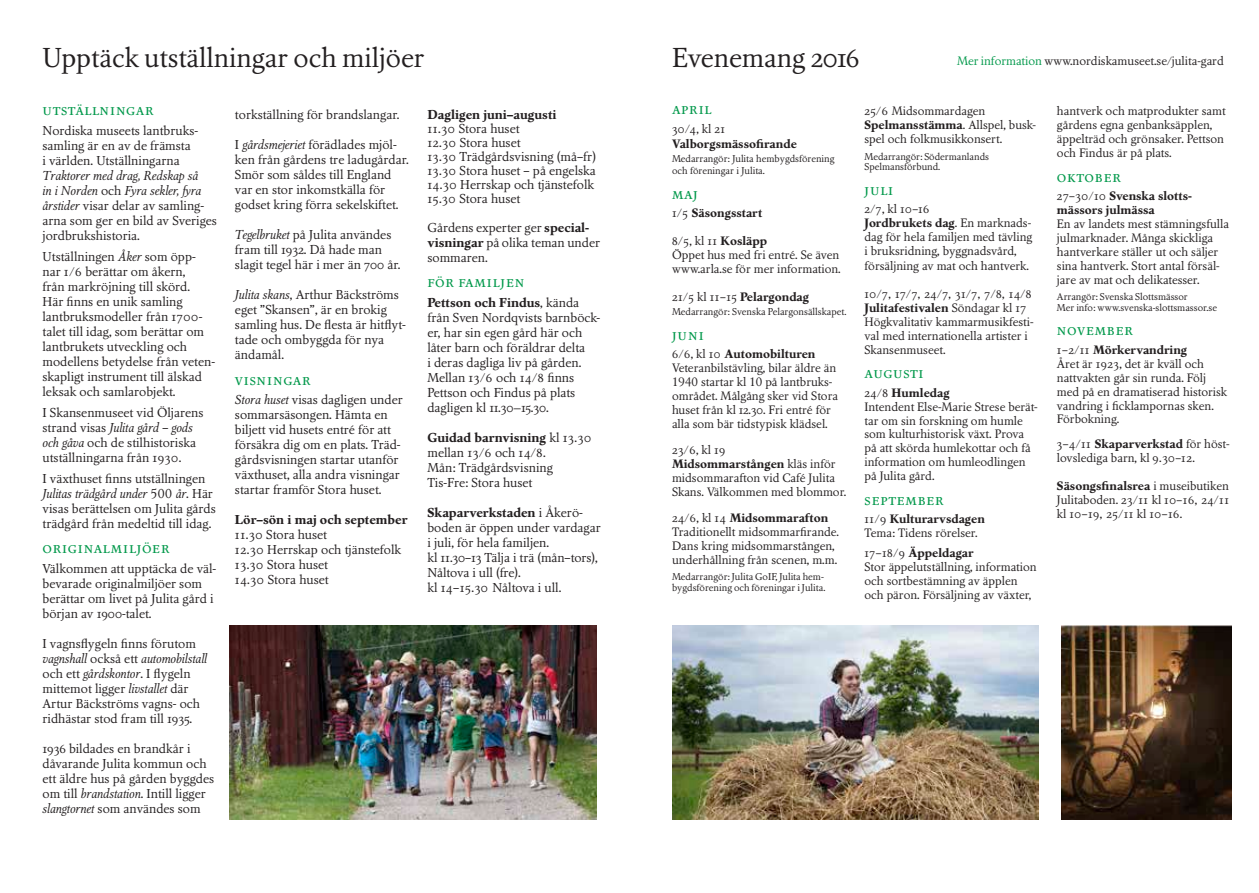
<style>
.page{position:relative;width:1259px;height:893px;background:#fff}
.page>*{position:absolute;margin:0;border:0;box-sizing:border-box;transform-origin:0 0}
.t1{font:27px "Nordling BQ";color:#231f20}
.t2{font:16.5px "Nordling Expert BQ";letter-spacing:.04em;color:#00984a}
.t3{font:16.5px "Nordling Expert BQ";letter-spacing:.06em;color:#00984a}
.t4{font:12.75px/15px "Nordling BQ";color:#231f20}
.t5{font:700 12.75px "Nordling BQ";color:#231f20}
.t6{font:12px/14px "Nordling BQ";color:#231f20}
.t7{font:700 12px/14px "Nordling BQ";color:#231f20}
.t8{font:9.75px/10.5px "Nordling BQ";color:#231f20}
.s1{font-style:italic}
.s2{font-family:"Nordling Expert BQ"}
.s3{font-weight:700}
.s4{font-weight:400}
.s5{color:#00984a}
</style>
<div class="page">
<img style="left:230px;top:625px;width:366px;height:195px">
<img style="left:672px;top:625px;width:367px;height:195px">
<img style="left:1061px;top:625px;width:170px;height:195px">
<h1 class="t1" style="left:43px;top:42px;width:383px">Upptäck utställningar och miljöer</h1>
<p class="t2" style="left:43px;top:100px;width:113px">utställningar</p>
<p class="t4" style="left:43px;top:123px;width:157px">Nordiska museets lantbruks&shy;samling är en av de främsta<br>i världen. Utställningarna</p>
<p class="t4" style="left:43px;top:168px;width:176px"><span class="s1">Traktorer med drag, Redskap så<br>in i Norden</span> och <span class="s1">Fyra sekler, fyra årstider</span> visar delar av samling&shy;arna som ger en bild av Sveriges jordbrukshistoria.</p>
<p class="t4" style="left:43px;top:249px;width:174px">Utställningen <span class="s1">Åker</span> som öpp&shy;nar 1/6 berättar om åkern,<br>från markröjning till skörd.<br>Här finns en unik samling lantbruksmodeller från 1700- talet till idag, som berättar om lantbrukets utveckling och modellens betydelse från veten&shy;skapligt instrument till älskad leksak och samlarobjekt.</p>
<p class="t4" style="left:43px;top:405px;width:162px">I Skansenmuseet vid Öljarens strand visas <span class="s1">Julita gård – gods och gåva</span> och de stilhistoriska utställningarna från 1930.</p>
<p class="t4" style="left:43px;top:471px;width:175px">I växthuset finns utställningen <span class="s1">Julitas trädgård under</span> 500 <span class="s1">år</span>. Här visas berättelsen om Julita gårds trädgård från medeltid till idag.</p>
<p class="t2" style="left:43px;top:538px;width:129px">originalmiljöer</p>
<p class="t4" style="left:43px;top:561px;width:175px">Välkommen att upptäcka de väl&shy;bevarade originalmiljöer som berättar om livet på Julita gård i början av 1900-talet.</p>
<p class="t4" style="left:43px;top:636px;width:166px">I vagnsflygeln finns förutom <span class="s1">vagnshall</span> också ett <span class="s1">automobilstall </span>och ett <span class="s1">gårdskontor</span>. I flygeln mittemot ligger <span class="s1">livstallet</span> där<br>Artur Bäckströms vagns- och ridhästar stod fram till 1935.</p>
<p class="t4" style="left:43px;top:741px;width:173px">1936 bildades en brandkår i dåvarande Julita kommun och ett äldre hus på gården byggdes om till <span class="s1">brandstation.</span> Intill ligger <span class="s1">slangtornet</span> som användes som</p>
<p class="t4" style="left:235px;top:108px;width:166px">torkställning för brandslangar.</p>
<p class="t4" style="left:235px;top:138px;width:175px">I <span class="s1">gårdsmejeriet</span> förädlades mjöl&shy;ken från gårdens tre ladugårdar.<br>Smör som såldes till England var en stor inkomstkälla för godset kring förra sekelskiftet.</p>
<p class="t4" style="left:235px;top:227px;width:167px"><span class="s1">Tegelbruket</span> på Julita användes fram till 1932. Då hade man slagit tegel här i mer än <span class="s2">700</span> år.</p>
<p class="t4" style="left:235px;top:287px;width:172px"><span class="s1">Julita skans</span>, Arthur Bäckströms eget ”Skansen”, är en brokig samling hus. De flesta är hitflyt&shy;tade och ombyggda för nya ändamål.</p>
<p class="t2" style="left:235px;top:370px;width:77px">visningar</p>
<p class="t4" style="left:235px;top:393px;width:169px"><span class="s1">Stora huset</span> visas dagligen under sommarsäsongen. Hämta en biljett vid husets entré för att försäkra dig om en plats. Träd&shy;gårdsvisningen startar utanför växthuset, alla andra visningar startar framför Stora huset.</p>
<p class="t5" style="left:235px;top:512px;width:174px">Lör–sön i maj och september</p>
<p class="t4" style="left:235px;top:528px;width:168px">11.30 Stora huset<br>12.30 Herrskap och tjänstefolk<br>13.30 Stora huset<br>14.30 Stora huset</p>
<p class="t5" style="left:427px;top:107px;width:131px">Dagligen juni–augusti</p>
<p class="t4" style="left:427px;top:122px;width:170px;line-height:14px">11.30 Stora huset<br>12.30 Stora huset<br>13.30 Trädgårdsvisning (må–fr)<br>13.30 Stora huset – på engelska<br>14.30 Herrskap och tjänstefolk<br>15.30 Stora huset</p>
<p class="t4" style="left:427px;top:220px;width:174px">Gårdens experter ger <span class="s3">special&shy;visningar</span> på olika teman under sommaren.</p>
<p class="t2" style="left:427px;top:272px;width:98px">för familjen</p>
<p class="t4" style="left:427px;top:295px;width:174px"><span class="s3">Pettson och Findus</span>, kända från Sven Nordqvists barnböck&shy;er, har sin egen gård här och låter barn och föräldrar delta<br>i deras dagliga liv på gården.<br>Mellan 13/6 och 14/8 finns<br>Pettson och Findus på plats dagligen kl <span class="s2">11.30–15.30</span>.</p>
<p class="t4" style="left:427px;top:430px;width:165px"><span class="s3">Guidad barnvisning</span> kl 13.30 mellan 13/6 och 14/8.<br>Mån: Trädgårdsvisning<br>Tis-Fre: Stora huset</p>
<p class="t4" style="left:427px;top:505px;width:175px"><span class="s3">Skaparverkstaden</span> i Åkerö&shy;boden är öppen under vardagar i juli, för hela familjen.<br>kl 11.30–13 Tälja i trä (mån–tors),<br>Nåltova i ull (fre).<br>kl 14–15.30 Nåltova i ull.</p>
<h1 class="t1" style="left:672px;top:42px;width:189px">Evenemang <span class="s2">2016</span></h1>
<p class="t2" style="left:672px;top:99px;width:41px">april</p>
<p class="t6" style="left:672px;top:122px;width:54px">30/4, kl 21</p>
<p class="t7" style="left:672px;top:137px;width:126px">Valborgsmässofirande</p>
<p class="t8" style="left:672px;top:153px;width:164px;line-height:11.7px">Medarrangör: Julita hembygdsförening och föreningar i Julita.</p>
<p class="t2" style="left:672px;top:184px;width:27px">maj</p>
<p class="t7" style="left:672px;top:206px;width:92px"><span class="s4">1/5</span> Säsongsstart</p>
<p class="t6" style="left:672px;top:234px;width:170px">8/5, kl 11 <span class="s3">Kosläpp<br></span>Öppet hus med fri entré. Se även www.arla.se för mer information.</p>
<p class="t6" style="left:672px;top:290px;width:139px">21/5 kl 11–15 <span class="s3">Pelargondag</span></p>
<p class="t8" style="left:672px;top:307px;width:176px">Medarrangör: Svenska Pelargonsällskapet.</p>
<p class="t2" style="left:672px;top:325px;width:33px">juni</p>
<p class="t6" style="left:672px;top:348px;width:168px">6/6, kl 10 <span class="s3">Automobilturen<br></span>Veteranbilstävling, bilar äldre än<br>1940 startar kl 10 på lantbruks&shy;området. Målgång sker vid Stora huset från kl <span class="s2">12.30</span>. Fri entré för alla som bär tidstypisk klädsel.</p>
<p class="t6" style="left:672px;top:443px;width:176px">23/6, kl 19<br><span class="s3">Midsommarstången</span> kläs inför midsommarafton vid Café Julita<br>Skans. Välkommen med blommor.</p>
<p class="t6" style="left:672px;top:511px;width:169px">24/6, kl 14 <span class="s3">Midsommarafton<br></span>Traditionellt midsommarfirande.<br>Dans kring midsommarstången, underhållning från scenen, m.m.</p>
<p class="t8" style="left:672px;top:572px;width:155px">Medarrangör: Julita GoIF, Julita hem-- bygdsförening och föreningar i Julita.</p>
<p class="t6" style="left:957px;top:55px;width:268px"><span class="s5">Mer information</span> www.nordiskamuseet.se/julita-gard</p>
<p class="t6" style="left:864px;top:105px;width:173px">25/6 Midsommardagen<br><span class="s3">Spelmansstämma</span>. Allspel, busk&shy;spel och folkmusikkonsert.</p>
<p class="t8" style="left:864px;top:151px;width:126px">Medarrangör: Södermanlands<br>Spelmansförbund.</p>
<p class="t2" style="left:864px;top:180px;width:30px">juli</p>
<p class="t6" style="left:864px;top:202px;width:169px">2/7, kl 10–16<br><span class="s3">Jordbrukets dag</span>. En marknads&shy;dag för hela familjen med tävling i bruksridning, byggnadsvård, försäljning av mat och hantverk.</p>
<p class="t6" style="left:864px;top:287px;width:171px">10/7, 17/7, 24/7, 31/7, 7/8, 14/8<br><span class="s3">Julitafestivalen</span> Söndagar kl 17<br>Högkvalitativ kammarmusikfesti&shy;val med internationella artister i<br>Skansenmuseet.</p>
<p class="t2" style="left:864px;top:363px;width:61px">augusti</p>
<p class="t6" style="left:864px;top:386px;width:175px">24/8 <span class="s3">Humledag<br></span>Intendent Else-Marie Strese berät&shy;tar om sin forskning om humle som kulturhistorisk växt. Prova på att skörda humlekottar och få information om humleodlingen på Julita gård.</p>
<p class="t3" style="left:864px;top:490px;width:81px">september</p>
<p class="t6" style="left:864px;top:512px;width:122px">11/9 <span class="s3">Kulturarvsdagen<br></span>Tema: Tidens rörelser.</p>
<p class="t6" style="left:864px;top:546px;width:174px">17–18/9 <span class="s3">Äppeldagar<br></span>Stor äppelutställning, information och sortbestämning av äpplen och päron. Försäljning av växter,</p>
<p class="t6" style="left:1057px;top:105px;width:170px">hantverk och matprodukter samt gårdens egna genbanksäpplen, äppelträd och grönsaker. Pettson och Findus är på plats.</p>
<p class="t2" style="left:1057px;top:167px;width:66px">oktober</p>
<p class="t7" style="left:1057px;top:189px;width:136px"><span class="s4">27–30/10</span> Svenska slotts&shy;mässors julmässa</p>
<p class="t6" style="left:1057px;top:217px;width:174px">En av landets mest stämningsfulla julmarknader. Många skickliga hantverkare ställer ut och säljer sina hantverk. Stort antal försäl&shy;jare av mat och delikatesser.</p>
<p class="t8" style="left:1057px;top:292px;width:162px">Arrangör: Svenska Slottsmässor<br>Mer info: www.svenska-slottsmassor.se</p>
<p class="t2" style="left:1057px;top:320px;width:78px">november</p>
<p class="t6" style="left:1057px;top:343px;width:172px">1–2/11 <span class="s3">Mörkervandring<br></span>Året är 1923, det är kväll och nattvakten går sin runda. Följ med på en dramatiserad historisk vandring i ficklampornas sken.<br>Förbokning.</p>
<p class="t6" style="left:1057px;top:437px;width:174px">3–4/11 <span class="s3">Skaparverkstad</span> för höst&shy;lovslediga barn, kl 9.30–12.</p>
<p class="t6" style="left:1057px;top:479px;width:173px;text-align:justify"><span class="s3">Säsongsfinalsrea</span> i museibutiken Julitaboden. 23/11 kl 10–16, 24/11 kl 10–19, 25/11 kl 10–16.</p>
</div>
